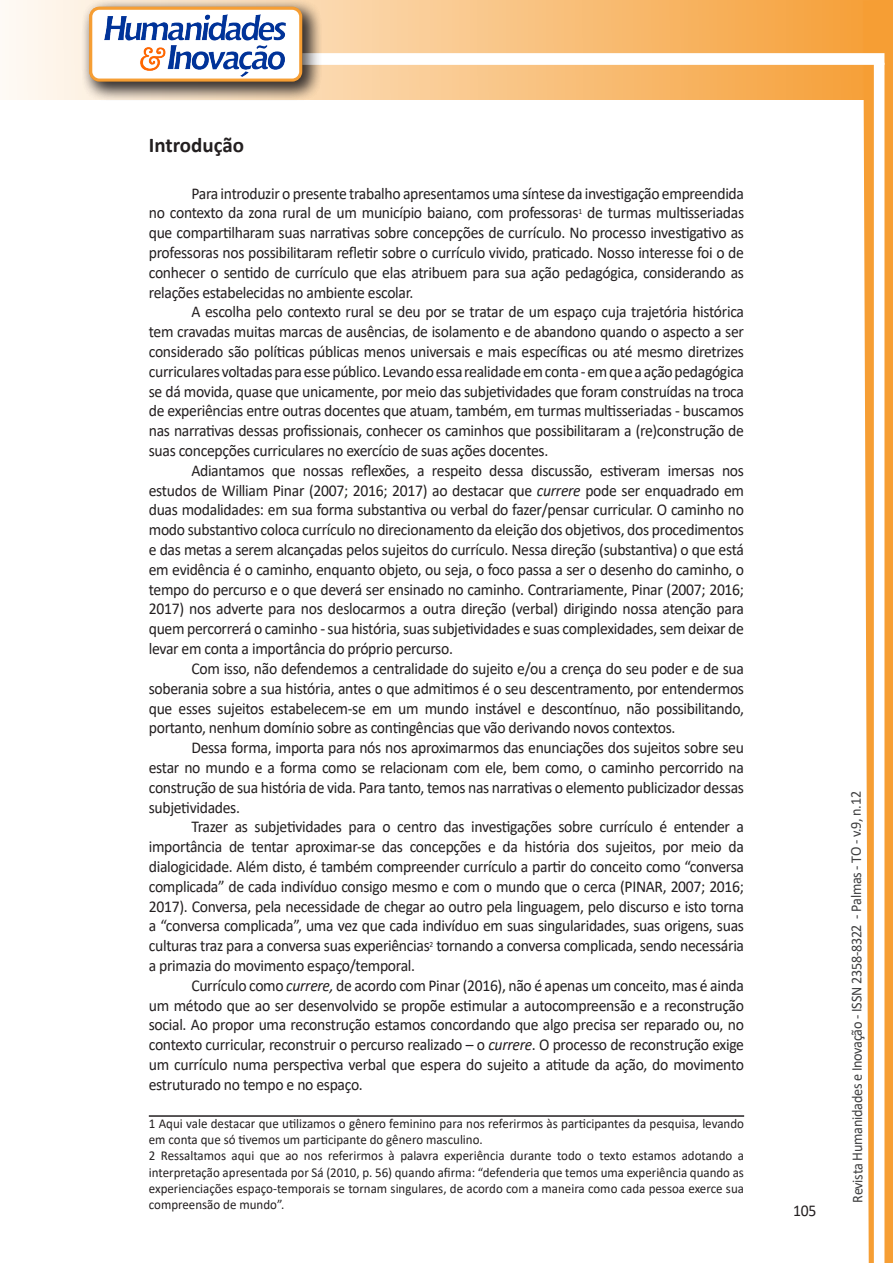
<style>
.page{position:relative;width:893px;height:1263px;background:#fff}
.page>*{position:absolute;margin:0;border:0;box-sizing:border-box;transform-origin:0 0}
.Titulo_2{font:700 21px "Calibri";color:#231f20}
.texto{font:16.5px/19.8px "Calibri";letter-spacing:-.02em;color:#231f20;text-align:justify;scale:.95 1}
.t1{font:15px "Calibri";letter-spacing:-.025em;color:#3e3e3f;scale:.95 1}
.Rodapé{font:13.5px/16.2px "Calibri";color:#231f20;scale:.96 1}
.s1{font-style:italic}
</style>
<div class="page">
<svg style="left:5px;top:0;width:858px;height:100px;background:#f9c484"></svg>
<div style="left:302px;top:53px;width:582px;height:12px;background:#fff;border:2px solid #fff"></div>
<svg style="left:863px;top:0;width:30px;height:1263px"></svg>
<div style="left:81px;top:0;width:241px;height:102px;background:#231f20;opacity:.75"></div>
<div style="left:91px;top:8px;width:210px;height:72px;background:#fff;border-radius:9px"></div>
<img style="left:104px;top:14px;width:181px;height:62px">
<div style="left:89px;top:7px;width:213px;height:75px;border:3px solid #f69e34;border-radius:9px"></div>
<hr style="left:149px;top:1115px;width:595px;height:2px;background:#231f20">
<p class="Titulo_2" style="left:149px;top:130px;width:97px">Introdução</p>
<p class="texto" style="left:149px;top:183px;width:628px;text-indent:43px">Para introduzir o presente trabalho apresentamos uma síntese da investigação empreendida no contexto da zona rural de um município baiano, com professoras<sup>1</sup> de turmas multisseriadas que compartilharam suas narrativas sobre concepções de currículo. No processo investigativo as professoras nos possibilitaram refletir sobre o currículo vivido, praticado. Nosso interesse foi o de conhecer o sentido de currículo que elas atribuem para sua ação pedagógica, considerando as relações estabelecidas no ambiente escolar.</p>
<p class="texto" style="left:149px;top:302px;width:628px;text-indent:43px">A escolha pelo contexto rural se deu por se tratar de um espaço cuja trajetória histórica tem cravadas muitas marcas de ausências, de isolamento e de abandono quando o aspecto a ser considerado são políticas públicas menos universais e mais específicas ou até mesmo diretrizes curriculares voltadas para esse público. Levando essa realidade em conta - em que a ação pedagógica se dá movida, quase que unicamente, por meio das subjetividades que foram construídas na troca de experiências entre outras docentes que atuam, também, em turmas multisseriadas - buscamos nas narrativas dessas profissionais, conhecer os caminhos que possibilitaram a (re)construção de suas concepções curriculares no exercício de suas ações docentes.</p>
<p class="texto" style="left:149px;top:460px;width:628px;text-indent:43px">Adiantamos que nossas reflexões, a respeito dessa discussão, estiveram imersas nos estudos de William Pinar (2007; 2016; 2017) ao destacar que <span class="s1">currere</span> pode ser enquadrado em duas modalidades: em sua forma substantiva ou verbal do fazer/pensar curricular. O caminho no modo substantivo coloca currículo no direcionamento da eleição dos objetivos, dos procedimentos e das metas a serem alcançadas pelos sujeitos do currículo. Nessa direção (substantiva) o que está em evidência é o caminho, enquanto objeto, ou seja, o foco passa a ser o desenho do caminho, o tempo do percurso e o que deverá ser ensinado no caminho. Contrariamente, Pinar (2007; 2016; 2017) nos adverte para nos deslocarmos a outra direção (verbal) dirigindo nossa atenção para quem percorrerá o caminho - sua história, suas subjetividades e suas complexidades, sem deixar de levar em conta a importância do próprio percurso.</p>
<p class="texto" style="left:149px;top:658px;width:628px;text-indent:43px">Com isso, não defendemos a centralidade do sujeito e/ou a crença do seu poder e de sua soberania sobre a sua história, antes o que admitimos é o seu descentramento, por entendermos que esses sujeitos estabelecem-se em um mundo instável e descontínuo, não possibilitando, portanto, nenhum domínio sobre as contingências que vão derivando novos contextos.</p>
<p class="texto" style="left:149px;top:737px;width:628px;text-indent:43px">Dessa forma, importa para nós nos aproximarmos das enunciações dos sujeitos sobre seu estar no mundo e a forma como se relacionam com ele, bem como, o caminho percorrido na construção de sua história de vida. Para tanto, temos nas narrativas o elemento publicizador dessas subjetividades.</p>
<p class="texto" style="left:149px;top:816px;width:628px;text-indent:43px">Trazer as subjetividades para o centro das investigações sobre currículo é entender a importância de tentar aproximar-se das concepções e da história dos sujeitos, por meio da dialogicidade. Além disto, é também compreender currículo a partir do conceito como “conversa complicada” de cada indivíduo consigo mesmo e com o mundo que o cerca (PINAR, 2007; 2016; 2017). Conversa, pela necessidade de chegar ao outro pela linguagem, pelo discurso e isto torna a “conversa complicada”, uma vez que cada indivíduo em suas singularidades, suas origens, suas culturas traz para a conversa suas experiências<sup>2</sup> tornando a conversa complicada, sendo necessária a primazia do movimento espaço/temporal.</p>
<p class="texto" style="left:149px;top:975px;width:628px;text-indent:43px">Currículo como <span class="s1">currere,</span> de acordo com Pinar (2016), não é apenas um conceito, mas é ainda um método que ao ser desenvolvido se propõe estimular a autocompreensão e a reconstrução social. Ao propor uma reconstrução estamos concordando que algo precisa ser reparado ou, no contexto curricular, reconstruir o percurso realizado – o <span class="s1">currere</span>. O processo de reconstrução exige um currículo numa perspectiva verbal que espera do sujeito a atitude da ação, do movimento estruturado no tempo e no espaço.</p>
<p class="Rodapé" style="left:149px;top:1115px;width:621px">1 Aqui vale destacar que utilizamos o gênero feminino para nos referirmos às participantes da pesquisa, levando em conta que só tivemos um participante do gênero masculino.</p>
<p class="Rodapé" style="left:149px;top:1147px;width:621px;text-align:justify">2 Ressaltamos aqui que ao nos referirmos à palavra experiência durante todo o texto estamos adotando a interpretação apresentada por Sá (2010, p. 56) quando afirma: “defenderia que temos uma experiência quando as experienciações espaço-temporais se tornam singulares, de acordo com a maneira como cada pessoa exerce sua compreensão de mundo”.</p>
<p class="texto" style="left:793px;top:1200px;width:26px">105</p>
<p class="t1" style="left:846px;top:1203px;width:435px;rotate:-90deg">Revista Humanidades e Inovação - ISSN 2358-8322 - Palmas - TO - v.9, n.12</p>
</div>
